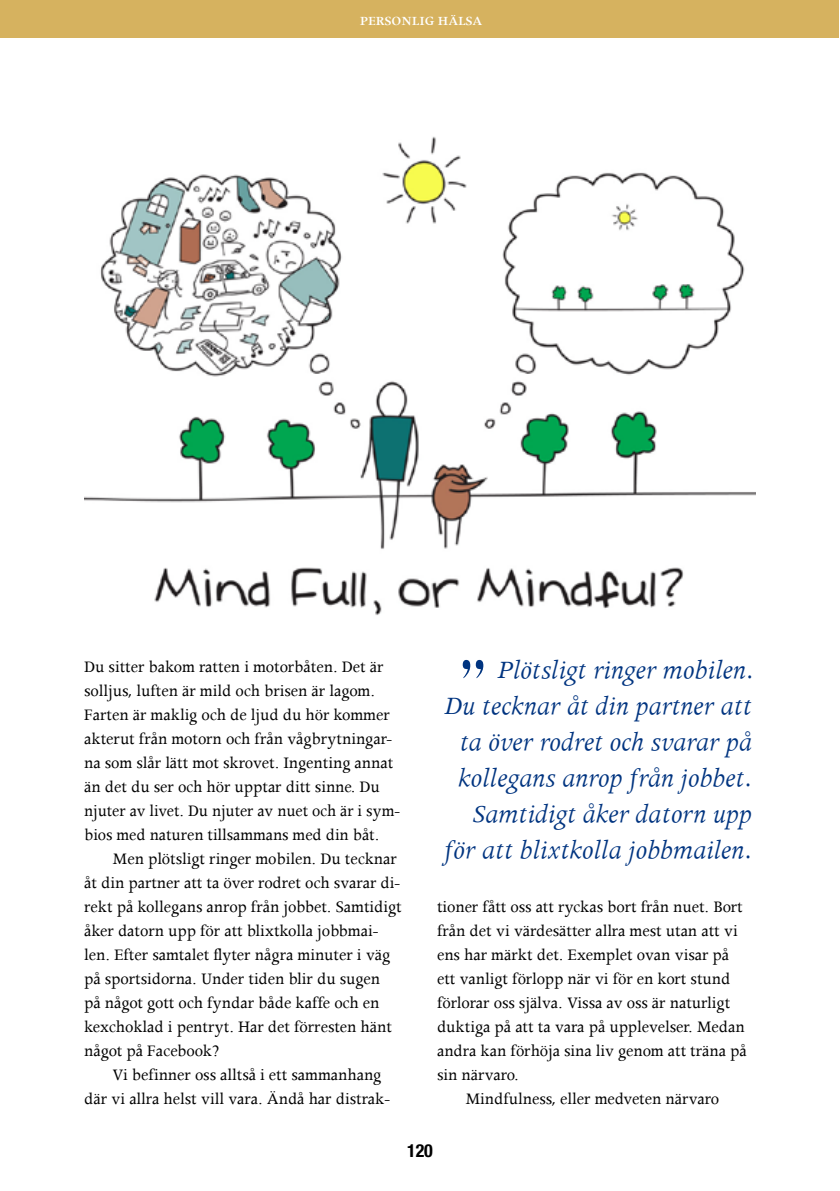
<style>
.page{position:relative;width:840px;height:1191px;background:#fff}
.page>*{position:absolute;margin:0;border:0;box-sizing:border-box;transform-origin:0 0}
.t1{font:italic 28px/36px "Apollo";letter-spacing:.01em;color:#003480;text-align:right;scale:.95 1}
.t2{font:18px/24px "Apollo";color:#000;scale:.95 1}
.t3{font:700 condensed 18px "Helvetica Neue LT Std";color:#000}
.t4{font:600 14px "Apollo";color:#fff}
</style>
<div class="page">
<div style="left:0;top:1px;width:838px;height:37px;background:#d6b25f"></div>
<img style="left:84px;top:136px;width:671px;height:479px">
<svg style="left:462px;top:660px;width:21px;height:18px"></svg>
<p class="t4" style="left:360px;top:14px;width:124px">PERSONLIG HÄLSA</p>
<p class="t2" style="left:84px;top:655px;width:334px">du sitter bakom ratten i motorbåten. det är solljus, luften är mild och brisen är lagom. farten är maklig och de ljud du hör kommer akterut från motorn och från vågbrytningar&shy;na som slår lätt mot skrovet. ingenting annat än det du ser och hör upptar ditt sinne. du njuter av livet. du njuter av nuet och är i sym&shy;bios med naturen tillsammans med din båt.</p>
<p class="t2" style="left:84px;top:847px;width:336px;text-indent:28px">Men plötsligt ringer mobilen. du tecknar åt din partner att ta över rodret och svarar di&shy;rekt på kollegans anrop från jobbet. samtidigt åker datorn upp för att blixtkolla jobbmai&shy;len. efter samtalet flyter några minuter i väg på sportsidorna. under tiden blir du sugen<br>på något gott och fyndar både kaffe och en kexchoklad i pentryt. har det förresten hänt något på facebook?</p>
<p class="t2" style="left:84px;top:1063px;width:323px;text-indent:28px">vi befinner oss alltså i ett sammanhang där vi allra helst vill vara. ändå har distrak-</p>
<h1 class="t1" style="left:443px;top:653px;width:327px">Plötsligt ringer mobilen.<br>Du tecknar åt din partner att ta över rodret och svarar på kollegans anrop från jobbet.<br>Samtidigt åker datorn upp för att blixtkolla jobbmailen.</h1>
<p class="t2" style="left:437px;top:895px;width:323px">tioner fått oss att ryckas bort från nuet. bort</p>
<p class="t2" style="left:437px;top:919px;width:318px">från det vi värdesätter allra mest utan att vi</p>
<p class="t2" style="left:437px;top:943px;width:309px">ens har märkt det. exemplet ovan visar på</p>
<p class="t2" style="left:437px;top:967px;width:310px">ett vanligt förlopp när vi för en kort stund</p>
<p class="t2" style="left:437px;top:991px;width:310px">förlorar oss själva. vissa av oss är naturligt</p>
<p class="t2" style="left:437px;top:1015px;width:325px">duktiga på att ta vara på upplevelser. Medan</p>
<p class="t2" style="left:437px;top:1039px;width:327px">andra kan förhöja sina liv genom att träna på</p>
<p class="t2" style="left:437px;top:1063px;width:87px">sin närvaro.</p>
<p class="t2" style="left:465px;top:1087px;width:268px">Mindfulness, eller medveten närvaro</p>
<p class="t3" style="left:407px;top:1140px;width:27px">120</p>
</div>
